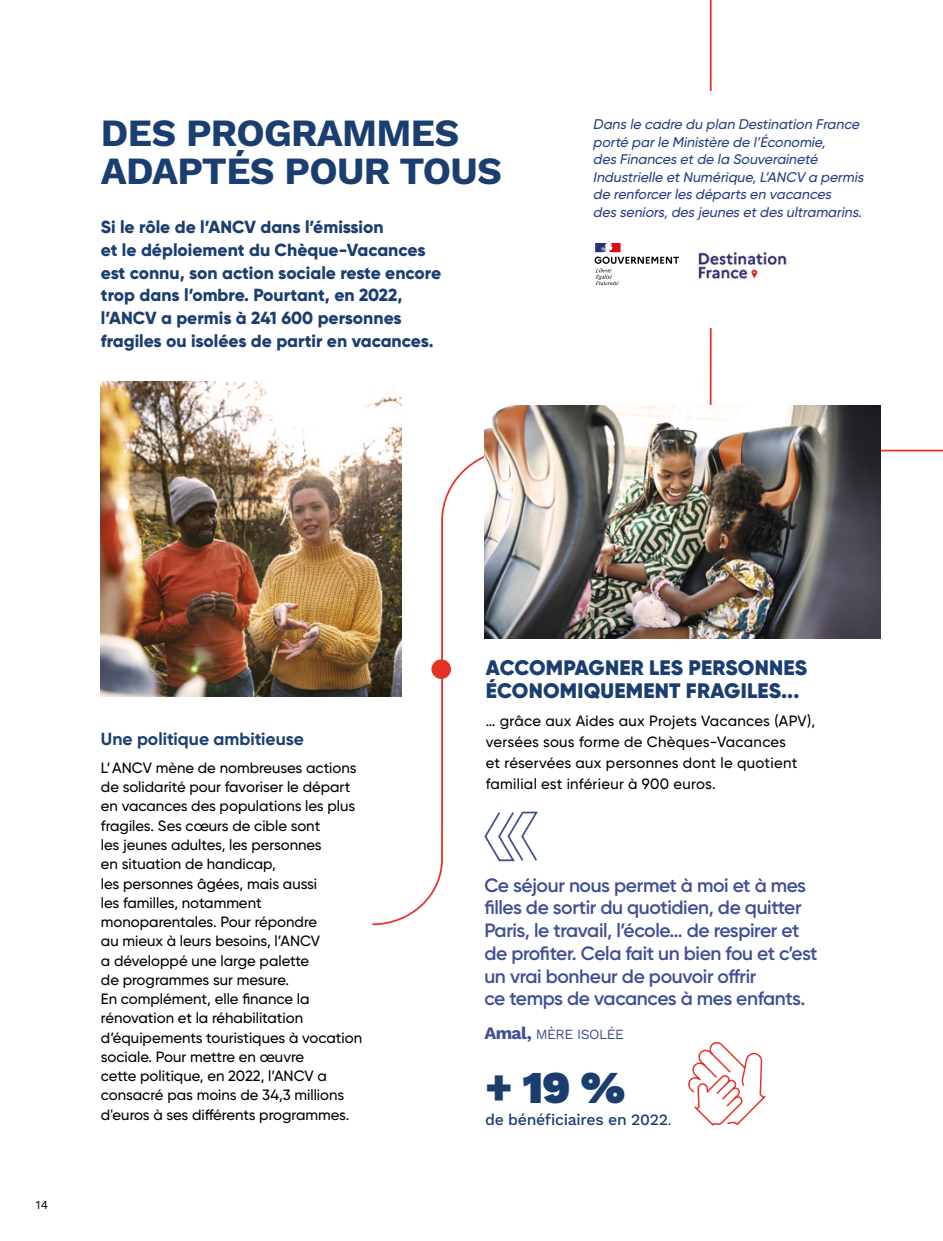
<style>
.page{position:relative;width:943px;height:1241px;background:#fff}
.page>*{position:absolute;margin:0;border:0;box-sizing:border-box;transform-origin:0 0}
.t1{font:900 45.5px "Work Sans";color:#1a3e70}
.t2{font:700 38.5px/38.5px "Work Sans";letter-spacing:-.02em;color:#1a3e70}
.t3{font:900 21px/22.8px "Gilroy";letter-spacing:.01em;color:#1a3e70}
.t4{font:600 19.25px/22.8px "Gilroy";letter-spacing:-.02em;color:#404f95}
.t5{font:800 17.5px/22.8px "Gilroy";color:#1a3e70}
.t6{font:700 17.5px "Gilroy";color:#1a3e70}
.t7{font:500 15.75px "Work Sans";letter-spacing:-.02em;color:#1a3e70}
.t8{font:500 14.88px/19.2px "Gilroy";color:#000}
.t9{font:500 14.88px/21px "Gilroy";letter-spacing:.02em;color:#000}
.t10{font:italic 500 14px/17.5px "Gilroy";color:#273f83}
.t11{font:14px "Work Sans";letter-spacing:-.04em;color:#404f95}
.t12{font:12.25px "Work Sans";color:#000}
.s1{font-weight:700;font-size:17.5px}
.s2{font-family:"Gilroy";font-size:14.88px}
</style>
<div class="page">
<svg style="left:880px;top:405px;width:63px;height:47px"></svg>
<svg style="left:371px;top:449px;width:493px;height:476px"></svg>
<img style="left:101px;top:381px;width:300px;height:315px">
<div style="left:431px;top:659px;width:20px;height:20px;background:#e63125;border-radius:50%"></div>
<svg style="left:688px;top:1042px;width:78px;height:84px"></svg>
<svg style="left:483px;top:810px;width:56px;height:52px"></svg>
<svg style="left:709px;top:0;width:3px;height:405px"></svg>
<div style="left:567px;top:91px;width:303px;height:237px;background:#fff"></div>
<img style="left:698px;top:251px;width:89px;height:29px">
<img style="left:484px;top:405px;width:396px;height:233px">
<svg style="left:594px;top:243px;width:85px;height:42px"></svg>
<h2 class="t2" style="left:101px;top:115px;width:402px">DES PROGRAMMES<br>ADAPTÉS POUR TOUS</h2>
<p class="t5" style="left:101px;top:215px;width:342px">Si le rôle de l’ANCV dans l’émission<br>et le déploiement du Chèque-Vacances est connu, son action sociale reste encore trop dans l’ombre. Pourtant, en 2022, l’ANCV a permis à 241 600 personnes fragiles ou isolées de partir en vacances.</p>
<p class="t10" style="left:593px;top:115px;width:275px">Dans le cadre du plan Destination France porté parle Ministère de l’Économie,<br>des Finances etde la Souveraineté Industrielle etNumérique,L’ANCV a permis de renforcerles départs en vacances<br>des seniors,des jeunes etdes ultramarins.</p>
<p class="t12" style="left:35px;top:1197px;width:14px">14</p>
<p class="t6" style="left:101px;top:727px;width:204px">Une politique ambitieuse</p>
<p class="t8" style="left:101px;top:757px;width:263px">L’ANCV mène de nombreuses actions de solidarité pour favoriser le départ en vacances des populations les plus fragiles. Ses cœurs de cible sont<br>les jeunes adultes, les personnes<br>en situation de handicap,<br>les personnes âgées, mais aussi<br>les familles, notamment monoparentales. Pour répondre<br>au mieux à leurs besoins, l’ANCV<br>a développé une large palette<br>de programmes sur mesure.<br>En complément, elle finance la rénovation et la réhabilitation d’équipements touristiques à vocation sociale. Pour mettre en œuvre<br>cette politique, en 2022, l’ANCV a consacré pas moins de 34,3 millions d'euros à ses différents programmes.</p>
<h3 class="t3" style="left:486px;top:656px;width:323px">ACCOMPAGNER LES PERSONNES<br>ÉCONOMIQUEMENT FRAGILES...</h3>
<p class="t9" style="left:486px;top:709px;width:331px">… grâce aux Aides aux Projets Vacances (APV), versées sous forme de Chèques-Vacances<br>et réservées aux personnes dont le quotient familial est inférieur à 900 euros.</p>
<p class="t4" style="left:484px;top:873px;width:334px">Ce séjour nous permet à moi et à mes filles de sortir du quotidien, de quitter Paris, le travail, l’école… de respirer et de profiter. Cela fait un bien fou et c’est un vrai bonheur de pouvoir offrir<br>ce temps de vacances à mes enfants.</p>
<p class="t11" style="left:484px;top:1025px;width:141px"><span class="s1">Amal,</span> MÈRE ISOLÉE</p>
<h1 class="t1" style="left:485px;top:1060px;width:142px">+ 19 %</h1>
<p class="t7" style="left:485px;top:1109px;width:188px">de bénéficiaires en 2022<span class="s2">.</span></p>
</div>
